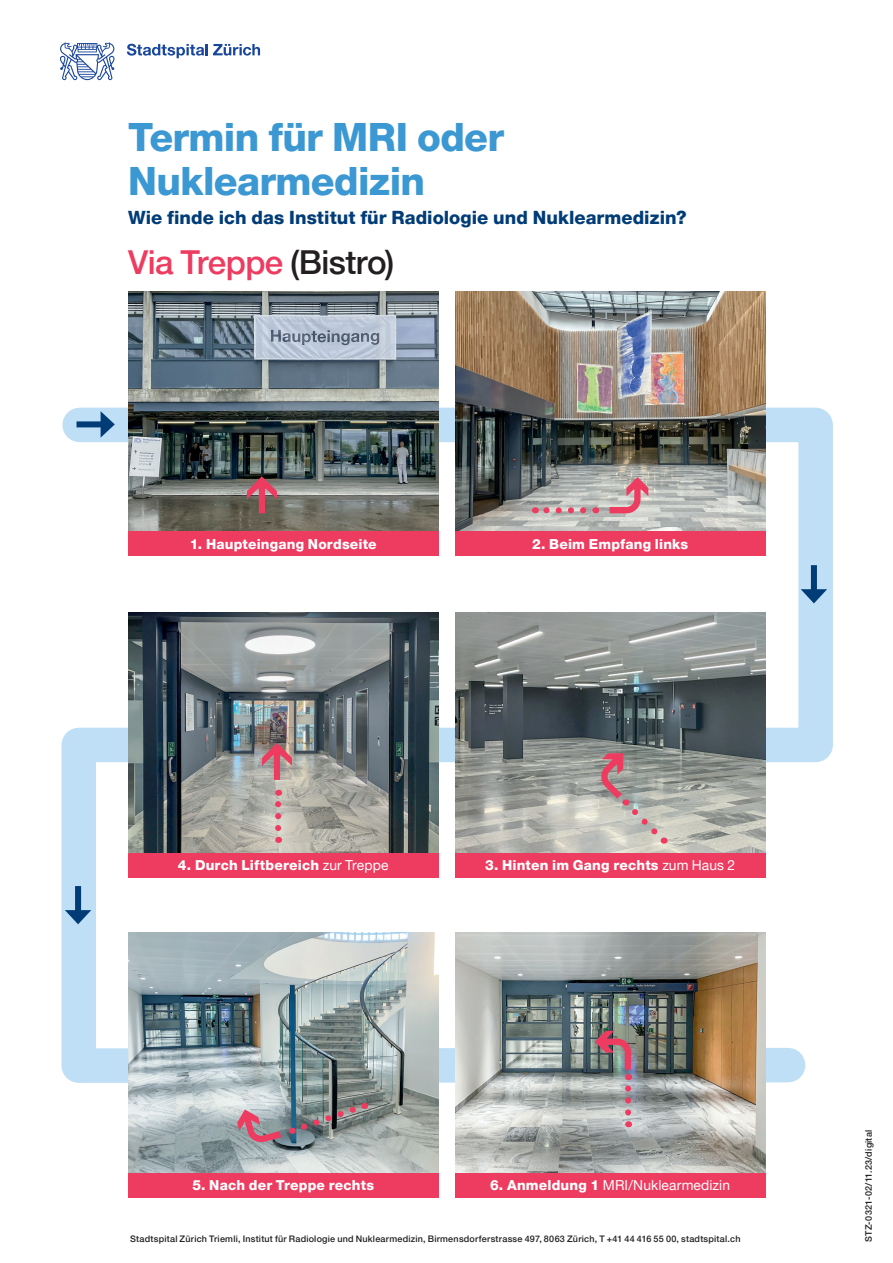
<style>
.page{position:relative;width:893px;height:1263px;background:#fff}
.page>*{position:absolute;margin:0;border:0;box-sizing:border-box;transform-origin:0 0}
.t1{font:800 39px/43.5px "Helvetica Neue LT Pro";letter-spacing:-.015em;color:#3b98d3}
.t2{font:500 33px "Helvetica Neue LT Pro";letter-spacing:-.015em;color:#ee3b60}
.t3{font:800 18.3px "Helvetica Neue LT Pro";color:#013c77}
.t4{font:800 13.8px "Helvetica Neue LT Pro";letter-spacing:.015em;color:#fff}
.t5{font:13.8px "Helvetica Neue LT Pro";letter-spacing:.01em;color:#fff}
.t6{font:500 9px "Helvetica Neue LT Pro";letter-spacing:.025em;color:#231f20}
.s1{color:#231f20}
.s2{font-weight:400}
.s3{font-weight:800}
</style>
<div class="page">
<svg style="left:127px;top:44px;width:133px;height:14px"></svg>
<svg style="left:60px;top:42px;width:55px;height:38px"></svg>
<svg style="left:61px;top:390px;width:772px;height:710px"></svg>
<img style="left:128px;top:291px;width:310px;height:241px">
<img style="left:128px;top:613px;width:310px;height:240px">
<img style="left:128px;top:933px;width:310px;height:240px">
<img style="left:455px;top:291px;width:310px;height:241px">
<img style="left:455px;top:613px;width:310px;height:240px">
<img style="left:455px;top:933px;width:310px;height:240px">
<div style="left:128px;top:532px;width:310px;height:24px;background:#ee3b60"></div>
<div style="left:128px;top:853px;width:310px;height:24px;background:#ee3b60"></div>
<div style="left:128px;top:1173px;width:310px;height:24px;background:#ee3b60"></div>
<div style="left:455px;top:532px;width:310px;height:24px;background:#ee3b60"></div>
<div style="left:455px;top:853px;width:310px;height:24px;background:#ee3b60"></div>
<div style="left:455px;top:1173px;width:310px;height:24px;background:#ee3b60"></div>
<div style="left:77px;top:421px;width:29px;height:6px;background:#013c77"></div>
<svg style="left:101px;top:411px;width:14px;height:27px"></svg>
<svg style="left:535px;top:507px;width:48px;height:6px"></svg>
<div style="left:811px;top:565px;width:6px;height:29px;background:#013c77"></div>
<svg style="left:801px;top:589px;width:26px;height:14px"></svg>
<svg style="left:247px;top:476px;width:30px;height:37px"></svg>
<div style="left:75px;top:886px;width:6px;height:29px;background:#013c77"></div>
<svg style="left:65px;top:910px;width:26px;height:14px"></svg>
<svg style="left:610px;top:477px;width:38px;height:36px"></svg>
<svg style="left:600px;top:753px;width:67px;height:91px;background:#b5a6a3"></svg>
<svg style="left:595px;top:1031px;width:36px;height:81px;background:#a1878b"></svg>
<svg style="left:262px;top:743px;width:30px;height:37px"></svg>
<svg style="left:237px;top:1109px;width:44px;height:35px;background:#b48794"></svg>
<svg style="left:292px;top:1100px;width:74px;height:34px;background:#76777a"></svg>
<svg style="left:275px;top:790px;width:6px;height:38px"></svg>
<h1 class="t1" style="left:128px;top:115px;width:377px">Termin für MRI oder<br>Nuklearmedizin</h1>
<h3 class="t3" style="left:128px;top:207px;width:560px">Wie finde ich das Institut für Radiologie und Nuklearmedizin?</h3>
<h2 class="t2" style="left:128px;top:243px;width:268px">Via Treppe <span class="s1">(Bistro)</span></h2>
<h3 class="t4" style="left:190px;top:535px;width:188px">1. Haupteingang Nordseite</h3>
<h3 class="t4" style="left:532px;top:535px;width:158px">2. Beim Empfang links</h3>
<h3 class="t4" style="left:178px;top:857px;width:212px">4. Durch Liftbereich <span class="s2">zur Treppe</span></h3>
<h3 class="t4" style="left:485px;top:857px;width:252px">3. Hinten im Gang rechts <span class="s2">zum Haus 2</span></h3>
<h3 class="t4" style="left:192px;top:1177px;width:183px">5. Nach der Treppe rechts</h3>
<h3 class="t5" style="left:490px;top:1177px;width:242px"><span class="s3">6. Anmeldung 1</span> MRI/Nuklearmedizin</h3>
<p class="t6" style="left:130px;top:1233px;width:612px">Stadtspital Zürich Triemli, Institut für Radiologie und Nuklearmedizin, Birmensdorferstrasse 497, 8063 Zürich, T +41 44 416 55 00, stadtspital.ch</p>
<p class="t6" style="left:863px;top:1242px;width:113px;rotate:-90deg">STZ-0321-02/11.23/digital</p>
</div>
